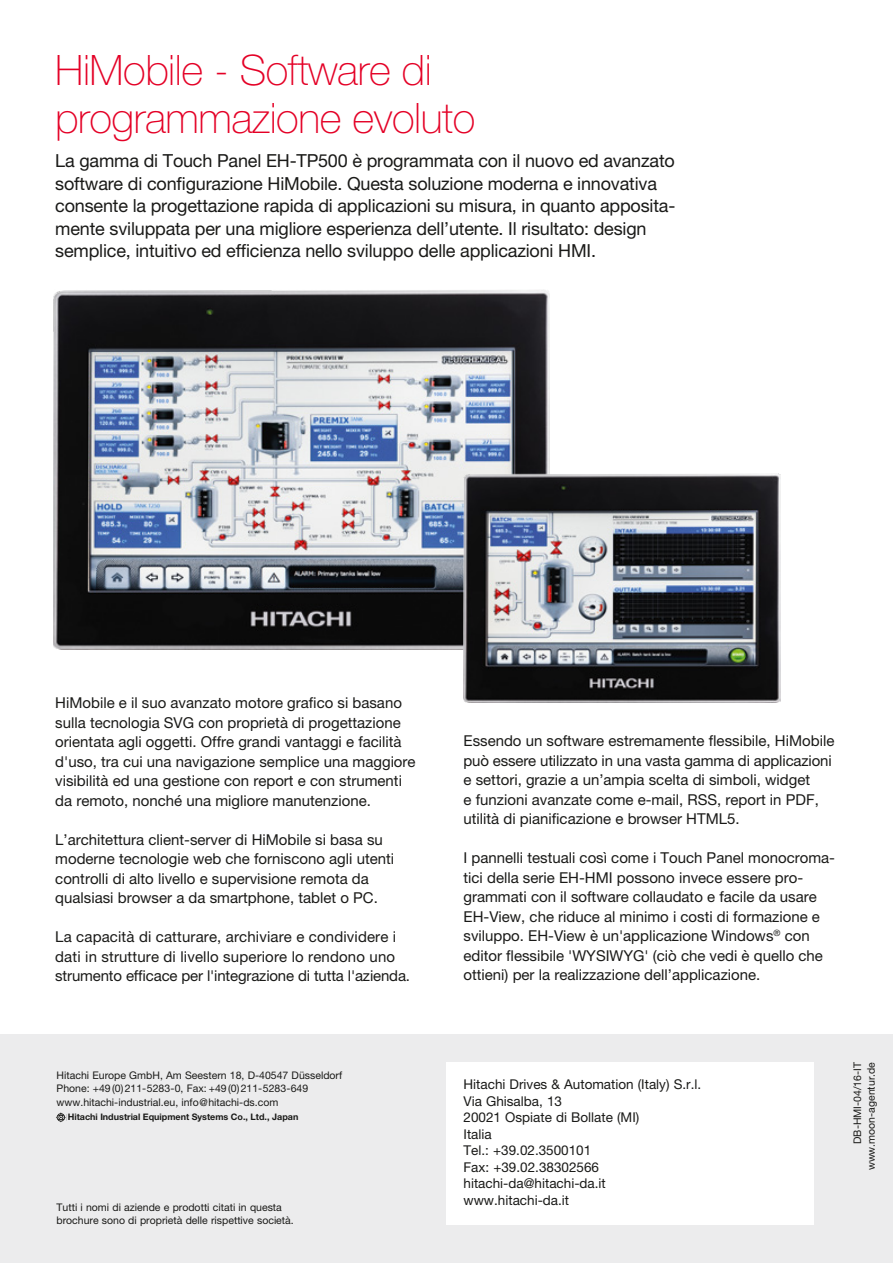
<style>
.page{position:relative;width:893px;height:1263px;background:#fff}
.page>*{position:absolute;margin:0;border:0;box-sizing:border-box;transform-origin:0 0}
.t1{font:100 42px/48px "Helvetica Neue LT Pro";letter-spacing:-.01em;color:#e40026}
.t2{font:18px/22.5px "Helvetica Neue LT Pro";letter-spacing:-.01em;color:#1a1a18}
.t3{font:15px/19.5px "Helvetica Neue LT Pro";color:#1a1a18}
.t4{font:13.5px/16.5px "Helvetica Neue LT Pro";color:#1a1a18}
.t5{font:10.5px/13.5px "Helvetica Neue LT Pro";color:#1a1a18}
.t6{font:700 9px "Helvetica Neue LT Pro";color:#1a1a18}
</style>
<div class="page">
<div style="left:0;top:1034px;width:893px;height:229px;background:#ececed"></div>
<div style="left:446px;top:1062px;width:368px;height:162px;background:#fff"></div>
<svg style="left:56px;top:1112px;width:10px;height:10px"></svg>
<img style="left:54px;top:290px;width:496px;height:360px">
<img style="left:463px;top:473px;width:317px;height:230px">
<h1 class="t1" style="left:55px;top:46px;width:421px">HiMobile - Software di programmazione evoluto</h1>
<p class="t2" style="left:55px;top:149px;width:622px">La gamma di Touch Panel EH-TP500 è programmata con il nuovo ed avanzato software di configurazione HiMobile. Questa soluzione moderna e innovativa consente la progettazione rapida di applicazioni su misura, in quanto apposita&shy;mente sviluppata per una migliore esperienza dell’utente. Il risultato: design semplice, intuitivo ed efficienza nello sviluppo delle applicazioni HMI.</p>
<p class="t3" style="left:55px;top:693px;width:362px">HiMobile e il suo avanzato motore grafico si basano sulla tecnologia SVG con proprietà di progettazione orientata agli oggetti. Offre grandi vantaggi e facilità d'uso, tra cui una navigazione semplice una maggiore visibilità ed una gestione con report e con strumenti da remoto, nonché una migliore manutenzione.</p>
<p class="t3" style="left:55px;top:829px;width:340px">L’architettura client-server di HiMobile si basa su moderne tecnologie web che forniscono agli utenti controlli di alto livello e supervisione remota da qualsiasi browser a da smartphone, tablet o PC.</p>
<p class="t3" style="left:55px;top:927px;width:356px">La capacità di catturare, archiviare e condividere i dati in strutture di livello superiore lo rendono uno strumento efficace per l'integrazione di tutta l'azienda.</p>
<p class="t3" style="left:463px;top:731px;width:372px">Essendo un software estremamente flessibile, HiMobile può essere utilizzato in una vasta gamma di applicazioni e settori, grazie a un’ampia scelta di simboli, widget<br>e funzioni avanzate come e-mail, RSS, report in PDF, utilità di pianificazione e browser HTML5.</p>
<p class="t3" style="left:463px;top:848px;width:373px">I pannelli testuali così come i Touch Panel monocroma&shy;tici della serie EH-HMI possono invece essere pro&shy;grammati con il software collaudato e facile da usare EH-View, che riduce al minimo i costi di formazione e sviluppo. EH-View è un'applicazione Windows<sup>®</sup> con editor flessibile 'WYSIWYG' (ciò che vedi è quello che ottieni) per la realizzazione dell’applicazione.</p>
<p class="t5" style="left:57px;top:1068px;width:287px">Hitachi Europe GmbH, Am Seestern 18, D-40547 Düsseldorf<br>Phone: +49(0)211-5283-0, Fax: +49(0)211-5283-649 www.hitachi-industrial.eu, info@hitachi-ds.com</p>
<p class="t5" style="left:850px;top:1170px;width:110px;text-align:right;rotate:-90deg">DB-HMI-04/16-IT www.moon-agentur.de</p>
<p class="t5" style="left:57px;top:1200px;width:239px">Tutti i nomi di aziende e prodotti citati in questa brochure sono di proprietà delle rispettive società.</p>
<p class="t4" style="left:463px;top:1076px;width:239px">Hitachi Drives &amp; Automation (Italy) S.r.l.<br>Via Ghisalba, 13<br>20021 Ospiate di Bollate (MI)<br>Italia<br>Tel.: +39.02.3500101<br>Fax: +39.02.38302566 hitachi-da@hitachi-da.it www.hitachi-da.it</p>
<p class="t6" style="left:68px;top:1111px;width:232px">Hitachi Industrial Equipment Systems Co., Ltd., Japan</p>
</div>
